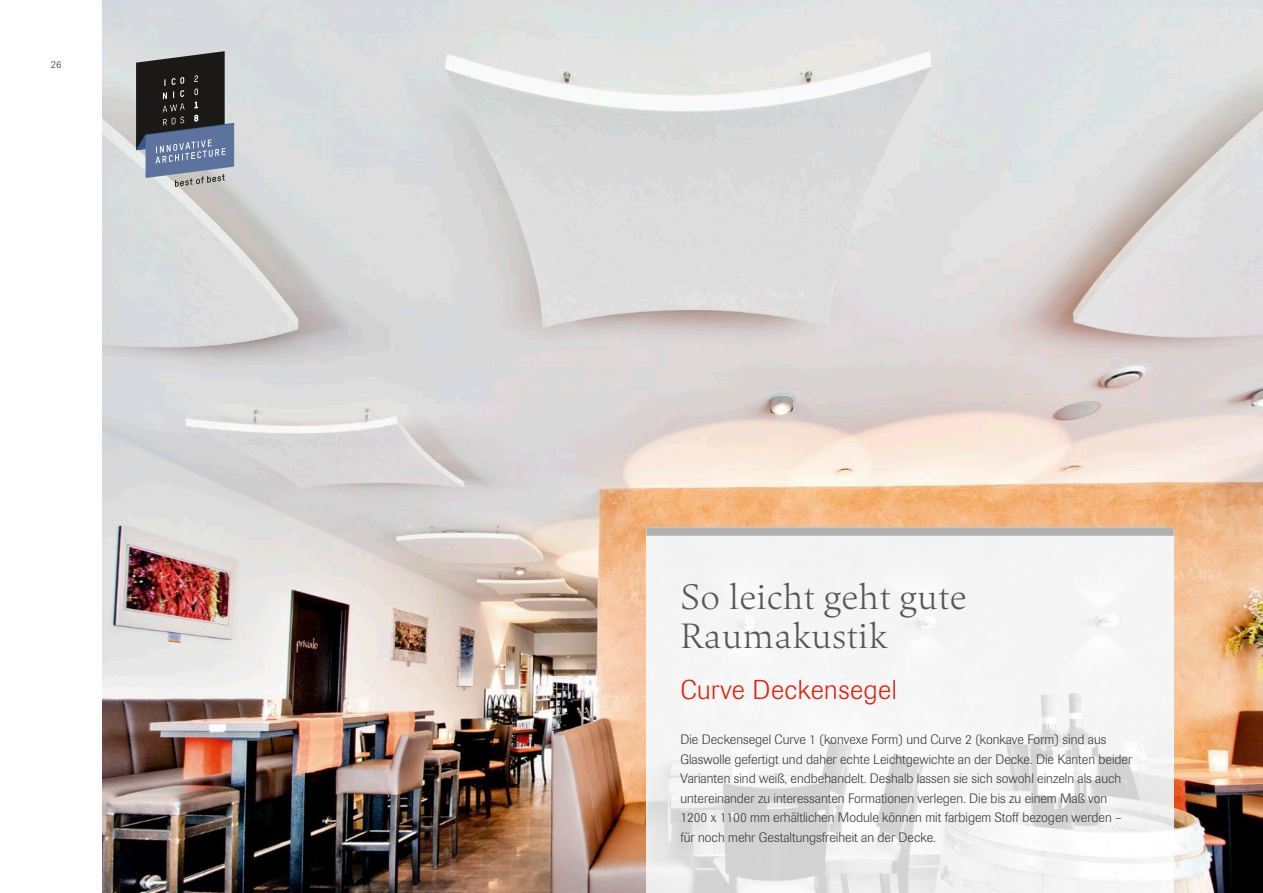
<style>
.page{position:relative;width:1263px;height:893px;background:#fff}
.page>*{position:absolute;margin:0;border:0;box-sizing:border-box;transform-origin:0 0}
.t1{font:300 36px/39.6px "Quant";letter-spacing:.01em;color:#565655}
.t2{font:300 27px "Imago Pro";letter-spacing:.02em;color:#e41f0d}
.t3{font:300 13.5px/19.5px "Imago Pro";color:#3b3b3a}
.t4{font:300 10.5px "Imago Pro";color:#3b3b3a}
</style>
<div class="page">
<img style="left:102px;top:0;width:1161px;height:893px">
<img style="left:646px;top:536px;width:528px;height:357px">
<div style="left:646px;top:527px;width:528px;height:9px;background:#b0b2b2"></div>
<svg style="left:136px;top:51px;width:98px;height:136px;background:#5a606b"></svg>
<p class="t4" style="left:51px;top:58px;width:12px">26</p>
<h1 class="t1" style="left:680px;top:576px;width:288px">So leicht geht gute<br>Raumakustik</h1>
<h2 class="t2" style="left:680px;top:672px;width:218px">Curve Deckensegel</h2>
<p class="t3" style="left:680px;top:730px;width:453px">Die Deckensegel Curve 1 (konvexe Form) und Curve 2 (konkave Form) sind aus Glaswolle gefertigt und daher echte Leichtgewichte an der Decke. Die Kanten beider Varianten sind weiß, endbehandelt. Deshalb lassen sie sich sowohl einzeln als auch untereinander zu interessanten Formationen verlegen. Die bis zu einem Maß von 1200 x 1100 mm erhältlichen Module können mit farbigem Stoff bezogen werden – für noch mehr Gestaltungsfreiheit an der Decke.</p>
</div>
